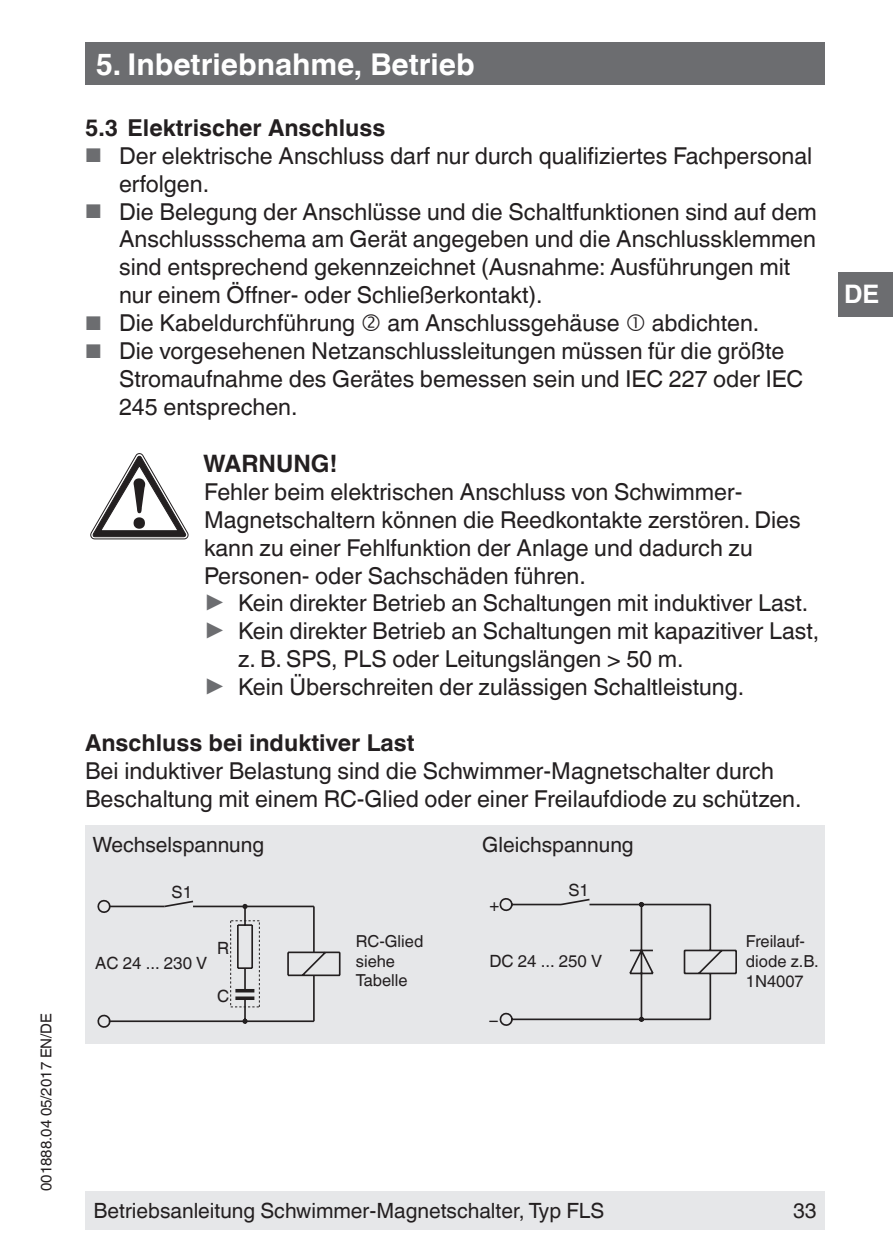
<style>
.page{position:relative;width:893px;height:1259px;background:#fff}
.page>*{position:absolute;margin:0;border:0;box-sizing:border-box;transform-origin:0 0}
.t1{font:700 30px "Helvetica World";color:#fff}
.t2{font:700 25.5px "Helvetica World";color:#fff}
.t3{font:700 24px "Helvetica World";color:#231f20}
.t4{font:23.4px/27.9px "Helvetica World";color:#231f20}
.t5{font:700 23.4px "Helvetica World";color:#231f20}
.t6{font:21px "Helvetica World";color:#231f20}
.t7{font:16.8px "Helvetica World";color:#231f20}
.t8{font:16.5px/19.8px "Helvetica World";color:#231f20}
.t9{font:15px "Helvetica World";color:#231f20}
.s1{font-size:19.8px;color:#6c6d70}
.s2{font-size:26.4px;color:#6c6d70}
</style>
<div class="page">
<div style="left:85px;top:1191px;width:740px;height:38px;background:#e6e7e9"></div>
<div style="left:838px;top:272px;width:55px;height:44px;background:#6c6d70"></div>
<div style="left:85px;top:43px;width:740px;height:42px;background:#6c6d70"></div>
<svg style="left:91px;top:453px;width:97px;height:86px"></svg>
<div style="left:85px;top:825px;width:740px;height:219px;background:#e6e7e9"></div>
<hr style="left:109px;top:1020px;width:205px;height:2px;background:#231f20">
<hr style="left:109px;top:905px;width:56px;height:2px;background:#231f20">
<svg style="left:97px;top:899px;width:16px;height:14px"></svg>
<svg style="left:97px;top:1014px;width:16px;height:14px"></svg>
<svg style="left:163px;top:900px;width:178px;height:124px"></svg>
<svg style="left:499px;top:898px;width:238px;height:128px"></svg>
<p class="t9" style="left:38px;top:1191px;width:179px;rotate:-90deg">001888.04 05/2017 EN/DE</p>
<p class="t1" style="left:96px;top:47px;width:381px">5. Inbetriebnahme, Betrieb</p>
<p class="t5" style="left:85px;top:114px;width:302px">5.3 Elektrischer Anschluss</p>
<p class="t4" style="left:119px;top:142px;width:695px;text-indent:-34px"><span class="s1">■</span> Der elektrische Anschluss darf nur durch qualifiziertes Fachpersonal erfolgen.</p>
<p class="t4" style="left:119px;top:197px;width:699px;text-indent:-34px"><span class="s1">■</span> Die Belegung der Anschlüsse und die Schaltfunktionen sind auf dem Anschlussschema am Gerät angegeben und die Anschlussklemmen sind entsprechend gekennzeichnet (Ausnahme: Ausführungen mit nur einem Öffner- oder Schließerkontakt).</p>
<p class="t4" style="left:85px;top:309px;width:272px"><span class="s1">■</span> Die Kabeldurchführung</p>
<p class="t4" style="left:387px;top:309px;width:234px">am Anschlussgehäuse</p>
<p class="t4" style="left:652px;top:309px;width:109px">abdichten.</p>
<p class="t4" style="left:119px;top:337px;width:686px;text-indent:-34px"><span class="s1">■</span> Die vorgesehenen Netzanschlussleitungen müssen für die größte<br>Stromaufnahme des Gerätes bemessen sein und IEC 227 oder IEC<br>245 entsprechen.</p>
<p class="t3" style="left:203px;top:449px;width:136px">WARNUNG!</p>
<p class="t4" style="left:204px;top:478px;width:540px">Fehler beim elektrischen Anschluss von Schwimmer-</p>
<p class="t4" style="left:204px;top:506px;width:598px">Magnetschaltern können die Reedkontakte zerstören. Dies</p>
<p class="t4" style="left:204px;top:533px;width:550px">kann zu einer Fehlfunktion der Anlage und dadurch zu</p>
<p class="t4" style="left:204px;top:561px;width:383px">Personen- oder Sachschäden führen.</p>
<p class="t4" style="left:204px;top:589px;width:606px"><span class="s2">▶</span> Kein direkter Betrieb an Schaltungen mit induktiver Last.</p>
<p class="t4" style="left:204px;top:617px;width:617px"><span class="s2">▶</span> Kein direkter Betrieb an Schaltungen mit kapazitiver Last,</p>
<p class="t4" style="left:238px;top:645px;width:447px">z. B. SPS, PLS oder Leitungslängen &gt; 50 m.</p>
<p class="t4" style="left:204px;top:673px;width:542px"><span class="s2">▶</span> Kein Überschreiten der zulässigen Schaltleistung.</p>
<p class="t5" style="left:85px;top:729px;width:331px">Anschluss bei induktiver Last</p>
<p class="t4" style="left:85px;top:757px;width:718px">Bei induktiver Belastung sind die Schwimmer-Magnetschalter durch<br>Beschaltung mit einem RC-Glied oder einer Freilaufdiode zu schützen.</p>
<p class="t6" style="left:92px;top:832px;width:173px">Wechselspannung</p>
<p class="t6" style="left:482px;top:832px;width:153px">Gleichspannung</p>
<p class="t7" style="left:172px;top:882px;width:22px">S1</p>
<p class="t7" style="left:95px;top:953px;width:113px">AC 24 ... 230 V</p>
<p class="t7" style="left:217px;top:938px;width:14px">R</p>
<p class="t7" style="left:217px;top:986px;width:14px">C</p>
<p class="t8" style="left:356px;top:931px;width:69px">RC-Glied siehe<br>Tabelle</p>
<p class="t7" style="left:489px;top:895px;width:11px">+</p>
<p class="t7" style="left:568px;top:880px;width:22px">S1</p>
<p class="t7" style="left:489px;top:951px;width:114px">DC 24 ... 250 V</p>
<p class="t7" style="left:489px;top:1010px;width:10px">–</p>
<p class="t8" style="left:746px;top:931px;width:74px">Freilauf&shy;diode z.B.<br>1N4007</p>
<p class="t2" style="left:844px;top:280px;width:37px">DE</p>
<p class="t6" style="left:94px;top:1198px;width:512px">Betriebsanleitung Schwimmer-Magnetschalter, Typ FLS</p>
<p class="t6" style="left:793px;top:1198px;width:25px">33</p>
</div>
